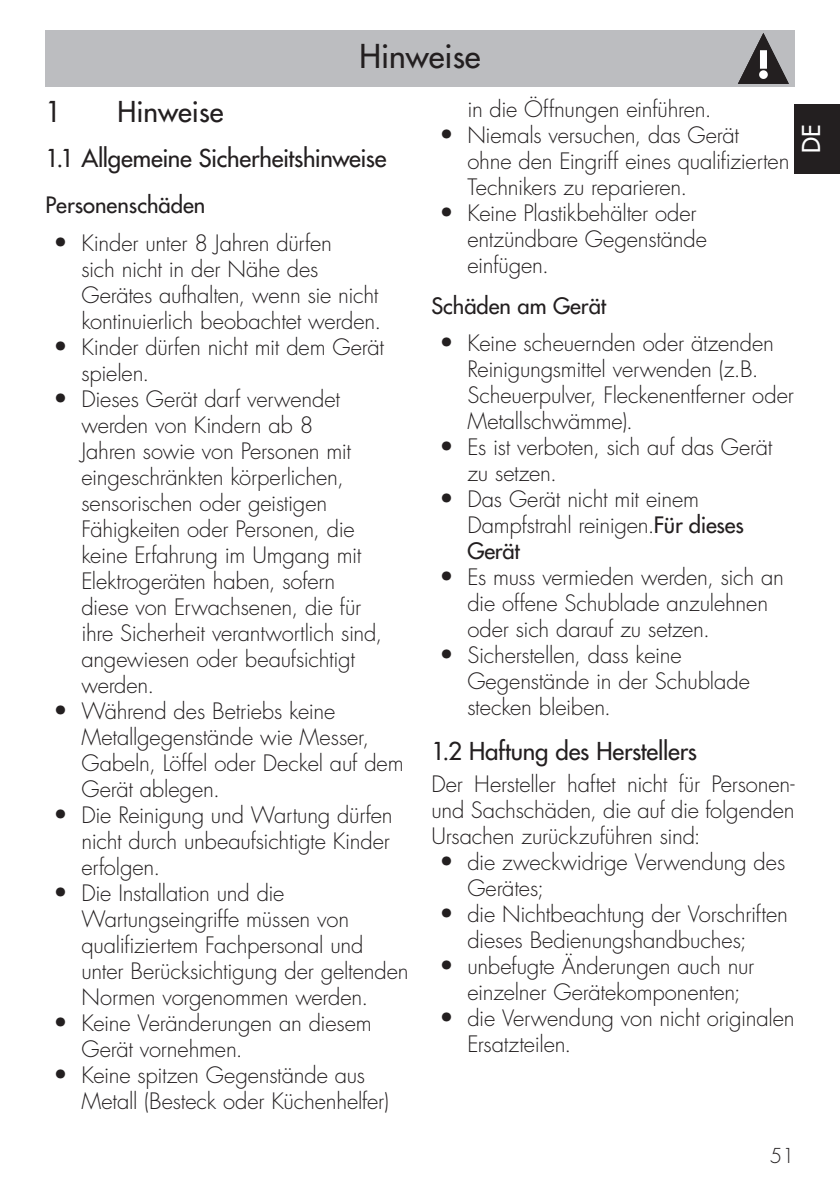
<style>
.page{position:relative;width:840px;height:1191px;background:#fff}
.page>*{position:absolute;margin:0;border:0;box-sizing:border-box;transform-origin:0 0}
.t1{font:500 32px "Futura Std";color:#231f20}
.Titolo_primo{font:500 28px "Futura Std";color:#231f20}
.Sottotitolo{font:500 24px "Futura Std";letter-spacing:-.01em;color:#231f20}
.t2{font:500 24px "Futura Std";color:#fff}
.Testo{font:300 22px/26px "Futura Std";letter-spacing:-.01em;color:#231f20}
.Titoletto_paragrafo{font:500 22px "Futura Std";color:#231f20}
.t3{font:300 20px "Futura Std";color:#231f20}
.s1{font-size:24px}
.s2{font-weight:500}
</style>
<div class="page">
<div style="left:45px;top:31px;width:749px;height:56px;background:#bcbdc0"></div>
<svg style="left:738px;top:33px;width:50px;height:51px"></svg>
<div style="left:794px;top:104px;width:45px;height:69px;background:#231f20"></div>
<h1 class="t1" style="left:359px;top:37px;width:123px">Hinweise</h1>
<p class="Titolo_primo" style="left:45px;top:94px;width:18px">1</p>
<p class="Titolo_primo" style="left:117px;top:94px;width:107px">Hinweise</p>
<p class="Sottotitolo" style="left:45px;top:143px;width:342px">1.1 Allgemeine Sicherheitshinweise</p>
<p class="Titoletto_paragrafo" style="left:45px;top:191px;width:161px">Personenschäden</p>
<p class="Testo" style="left:81px;top:230px;width:301px;text-indent:-28px"><span class="s1">•</span> Kinder unter 8 Jahren dürfen<br>sich nicht in der Nähe des<br>Gerätes aufhalten, wenn sie nicht kontinuierlich beobachtet werden.</p>
<p class="Testo" style="left:81px;top:334px;width:304px;text-indent:-28px"><span class="s1">•</span> Kinder dürfen nicht mit dem Gerät spielen.</p>
<p class="Testo" style="left:81px;top:386px;width:302px;text-indent:-28px"><span class="s1">•</span> Dieses Gerät darf verwendet werden von Kindern ab 8<br>Jahren sowie von Personen mit eingeschränkten körperlichen, sensorischen oder geistigen<br>Fähigkeiten oder Personen, die keine Erfahrung im Umgang mit<br>Elektrogeräten haben, sofern diese von Erwachsenen, die für ihre Sicherheit verantwortlich sind, angewiesen oder beaufsichtigt werden.</p>
<p class="Testo" style="left:81px;top:698px;width:323px;text-indent:-28px"><span class="s1">•</span> Während des Betriebs keine<br>Metallgegenstände wie Messer,<br>Gabeln, Löffel oder Deckel auf dem<br>Gerät ablegen.</p>
<p class="Testo" style="left:81px;top:802px;width:312px;text-indent:-28px"><span class="s1">•</span> Die Reinigung und Wartung dürfen nicht durch unbeaufsichtigte Kinder erfolgen.</p>
<p class="Testo" style="left:81px;top:880px;width:328px;text-indent:-28px"><span class="s1">•</span> Die Installation und die<br>Wartungseingriffe müssen von qualifiziertem Fachpersonal und unter Berücksichtigung der geltenden<br>Normen vorgenommen werden.</p>
<p class="Testo" style="left:81px;top:1010px;width:292px;text-indent:-28px"><span class="s1">•</span> Keine Veränderungen an diesem<br>Gerät vornehmen.</p>
<p class="Testo" style="left:81px;top:1062px;width:309px;text-indent:-28px"><span class="s1">•</span> Keine spitzen Gegenstände aus<br>Metall (Besteck oder Küchenhelfer)</p>
<p class="Testo" style="left:467px;top:97px;width:245px">in die Öffnungen einführen.</p>
<p class="Testo" style="left:467px;top:123px;width:323px;text-indent:-28px"><span class="s1">•</span> Niemals versuchen, das Gerät<br>ohne den Eingriff eines qualifizierten<br>Technikers zu reparieren.</p>
<p class="Testo" style="left:467px;top:201px;width:241px;text-indent:-28px"><span class="s1">•</span> Keine Plastikbehälter oder entzündbare Gegenstände einfügen.</p>
<p class="Titoletto_paragrafo" style="left:431px;top:292px;width:176px">Schäden am Gerät</p>
<p class="Testo" style="left:467px;top:331px;width:328px;text-indent:-28px"><span class="s1">•</span> Keine scheuernden oder ätzenden<br>Reinigungsmittel verwenden (z.B.<br>Scheuerpulver, Fleckenentferner oder<br>Metallschwämme).</p>
<p class="Testo" style="left:467px;top:435px;width:306px;text-indent:-28px"><span class="s1">•</span> Es ist verboten, sich auf das Gerät zu setzen.</p>
<p class="Testo" style="left:467px;top:487px;width:278px;text-indent:-28px"><span class="s1">•</span> Das Gerät nicht mit einem<br>Dampfstrahl reinigen.<span class="s2">Für dieses<br>Gerät</span></p>
<p class="Testo" style="left:467px;top:565px;width:318px;text-indent:-28px"><span class="s1">•</span> Es muss vermieden werden, sich an die offene Schublade anzulehnen oder sich darauf zu setzen.</p>
<p class="Testo" style="left:467px;top:643px;width:284px;text-indent:-28px"><span class="s1">•</span> Sicherstellen, dass keine<br>Gegenstände in der Schublade stecken bleiben.</p>
<p class="Sottotitolo" style="left:431px;top:736px;width:267px">1.2 Haftung des Herstellers</p>
<p class="Testo" style="left:431px;top:771px;width:364px">Der Hersteller haftet nicht für Personen&shy;und Sachschäden, die auf die folgenden</p>
<p class="Testo" style="left:431px;top:823px;width:271px">Ursachen zurückzuführen sind:</p>
<p class="Testo" style="left:467px;top:849px;width:319px;text-indent:-28px"><span class="s1">•</span> die zweckwidrige Verwendung des<br>Gerätes;</p>
<p class="Testo" style="left:439px;top:901px;width:350px;text-align:center"><span class="s1">•</span> die Nichtbeachtung der Vorschriften dieses Bedienungshandbuches;</p>
<p class="Testo" style="left:467px;top:953px;width:288px;text-indent:-28px"><span class="s1">•</span> unbefugte Änderungen auch nur einzelner Gerätekomponenten;</p>
<p class="Testo" style="left:467px;top:1005px;width:328px;text-indent:-28px"><span class="s1">•</span> die Verwendung von nicht originalen<br>Ersatzteilen.</p>
<p class="t2" style="left:795px;top:153px;width:30px;rotate:-90deg">DE</p>
<p class="t3" style="left:769px;top:1143px;width:26px">51</p>
</div>
